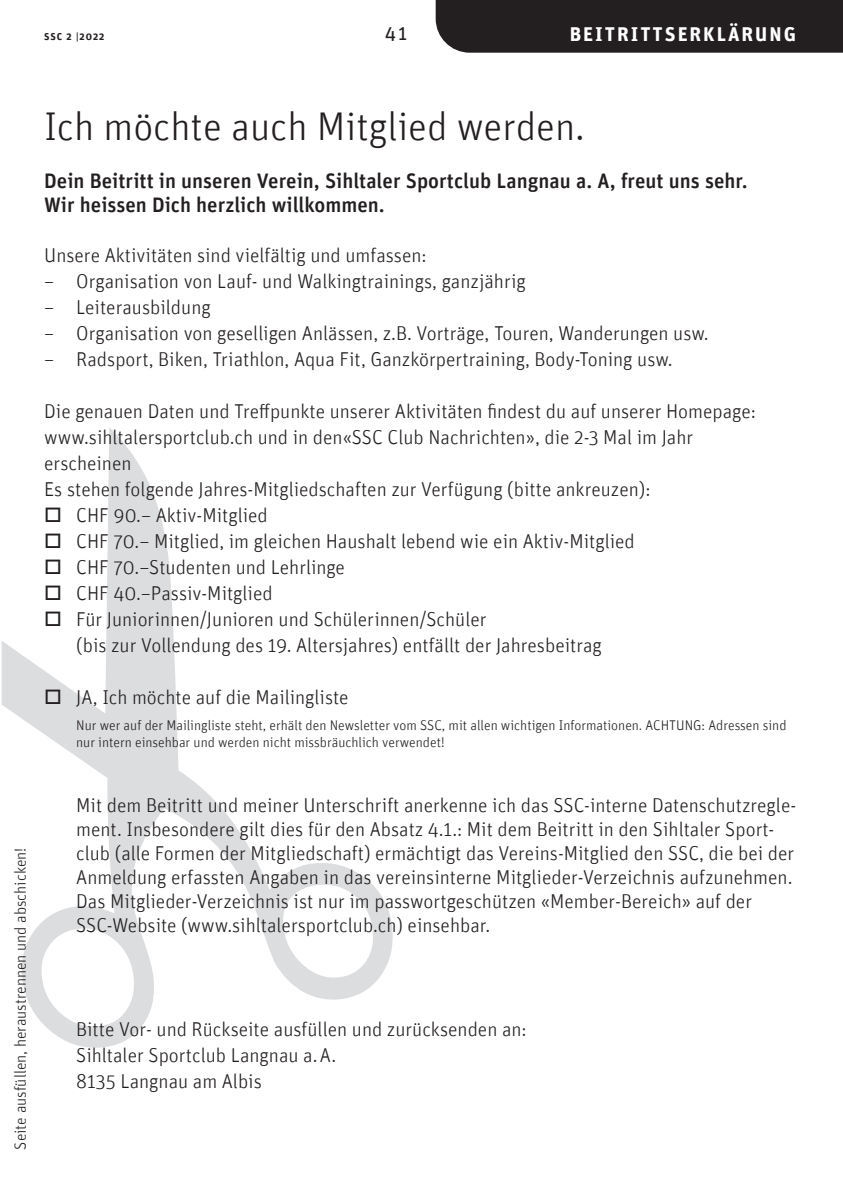
<style>
.page{position:relative;width:843px;height:1194px;background:#fff}
.page>*{position:absolute;margin:0;border:0;box-sizing:border-box;transform-origin:0 0}
.t1{font:300 40px "Unit";color:#231f20}
.t2{font:500 21px/24px "Unit";color:#231f20}
.t3{font:300 20px/26px "Unit";color:#231f20}
.t4{font:700 20px "Unit";letter-spacing:.1em;color:#fff}
.t5{font:20px "Unit";color:#231f20}
.t6{font:300 16px "Unit";color:#231f20}
.t7{font:300 14px/16.8px "Unit";color:#231f20}
.t8{font:700 10px "Unit";letter-spacing:.1em;color:#231f20}
</style>
<div class="page">
<svg style="left:2px;top:428px;width:391px;height:620px"></svg>
<div style="left:435px;top:0;width:408px;height:53px;background:#231f20"></div>
<p class="t8" style="left:44px;top:30px;width:62px">SSC 2 |2022</p>
<p class="t5" style="left:384px;top:21px;width:24px">41</p>
<p class="t4" style="left:569px;top:22px;width:228px">BEITRITTSERKLÄRUNG</p>
<h1 class="t1" style="left:44px;top:103px;width:542px">Ich möchte auch Mitglied werden.</h1>
<p class="t2" style="left:44px;top:169px;width:704px">Dein Beitritt in unseren Verein, Sihltaler Sportclub Langnau a. A, freut uns sehr.<br>Wir heissen Dich herzlich willkommen.</p>
<p class="t3" style="left:44px;top:242px;width:384px">Unsere Aktivitäten sind vielfältig und umfassen:</p>
<p class="t3" style="left:44px;top:268px;width:483px">– Organisation von Lauf- und Walkingtrainings, ganzjährig</p>
<p class="t3" style="left:44px;top:294px;width:168px">– Leiterausbildung</p>
<p class="t3" style="left:44px;top:320px;width:665px">– Organisation von geselligen Anlässen, z.B. Vorträge, Touren, Wanderungen usw.</p>
<p class="t3" style="left:44px;top:346px;width:629px">– Radsport, Biken, Triathlon, Aqua Fit, Ganzkörpertraining, Body-Toning usw.</p>
<p class="t3" style="left:44px;top:398px;width:713px">Die genauen Daten und Treffpunkte unserer Aktivitäten findest du auf unserer Homepage: www.sihltalersportclub.ch und in den«SSC Club Nachrichten», die 2-3 Mal im Jahr erscheinen<br>Es stehen folgende Jahres-Mitgliedschaften zur Verfügung (bitte ankreuzen):</p>
<p class="t3" style="left:44px;top:502px;width:225px">□ CHF 90.– Aktiv-Mitglied</p>
<p class="t3" style="left:44px;top:528px;width:592px">□ CHF 70.– Mitglied, im gleichen Haushalt lebend wie ein Aktiv-Mitglied</p>
<p class="t3" style="left:44px;top:554px;width:302px">□ CHF 70.–Studenten und Lehrlinge</p>
<p class="t3" style="left:44px;top:580px;width:230px">□ CHF 40.–Passiv-Mitglied</p>
<p class="t3" style="left:76px;top:606px;width:527px;text-indent:-32px">□ Für Juniorinnen/Junioren und Schülerinnen/Schüler<br>(bis zur Vollendung des 19. Altersjahres) entfällt der Jahresbeitrag</p>
<p class="t3" style="left:44px;top:684px;width:306px">□ JA, Ich möchte auf die Mailingliste</p>
<p class="t7" style="left:76px;top:717px;width:711px">Nur wer auf der Mailingliste steht, erhält den Newsletter vom SSC, mit allen wichtigen Informationen. ACHTUNG: Adressen sind nur intern einsehbar und werden nicht missbräuchlich verwendet!</p>
<p class="t6" style="left:11px;top:1150px;width:303px;rotate:-90deg">Seite ausfüllen, heraustrennen und abschicken!</p>
<p class="t3" style="left:76px;top:793px;width:721px;line-height:24px">Mit dem Beitritt und meiner Unterschrift anerkenne ich das SSC-interne Datenschutzregle&shy;ment. Insbesondere gilt dies für den Absatz 4.1.: Mit dem Beitritt in den Sihltaler Sport&shy;club (alle Formen der Mitgliedschaft) ermächtigt das Vereins-Mitglied den SSC, die bei der Anmeldung erfassten Angaben in das vereinsinterne Mitglieder-Verzeichnis aufzunehmen.<br>Das Mitglieder-Verzeichnis ist nur im passwortgeschützen «Member-Bereich» auf der SSC-Website (www.sihltalersportclub.ch) einsehbar.</p>
<p class="t3" style="left:76px;top:1016px;width:452px">Bitte Vor- und Rückseite ausfüllen und zurücksenden an:<br>Sihltaler Sportclub Langnau a.A.<br>8135 Langnau am Albis</p>
</div>
